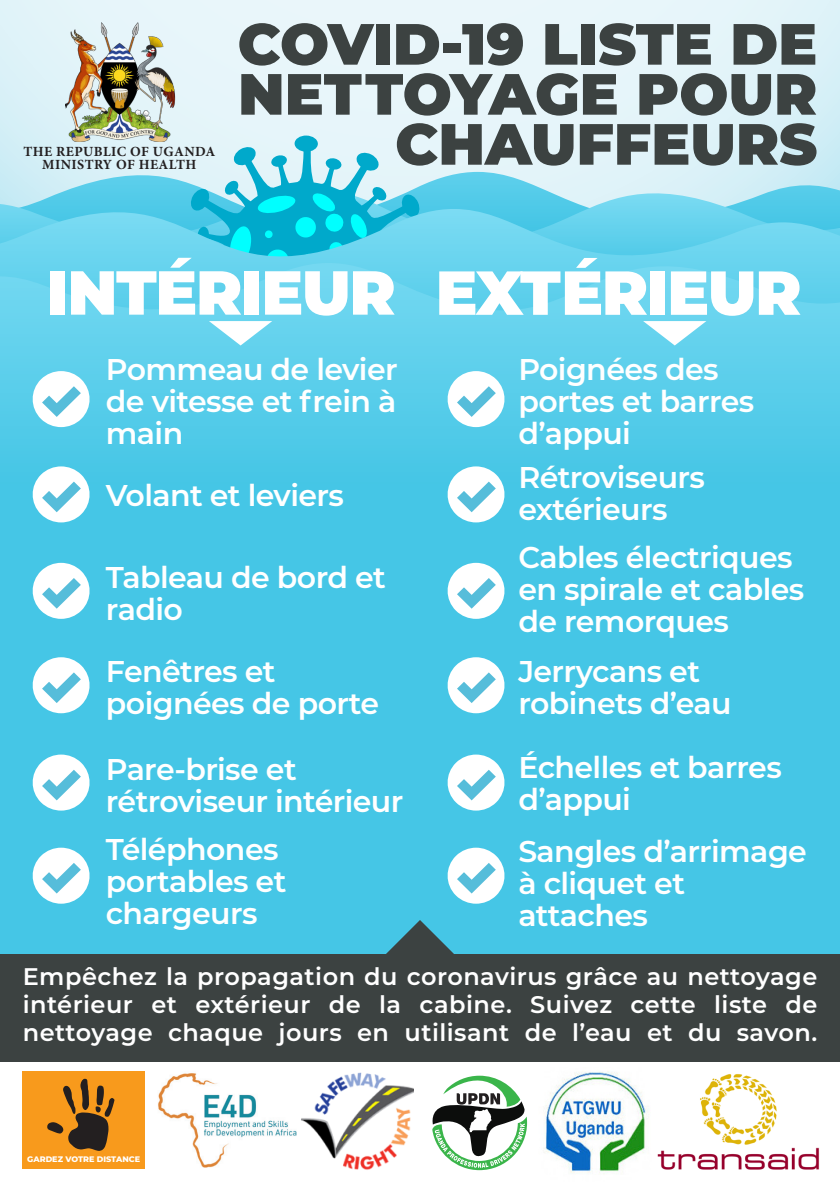
<style>
.page{position:relative;width:840px;height:1191px;background:#fff}
.page>*{position:absolute;margin:0;border:0;box-sizing:border-box;transform-origin:0 0}
.t1{font:900 62px "Montserrat";letter-spacing:-.02em;color:#fff}
.t2{font:900 58px/50px "Montserrat";color:#3c4241;text-align:right}
.t3{font:600 30px/32px "Montserrat";letter-spacing:-.02em;color:#fff}
.t4{font:600 24px/28px "Montserrat";letter-spacing:.02em;color:#fff;text-align:justify}
.t5{font:700 14px "Minion Pro";letter-spacing:.03em;color:#231f20}
.t6{font:800 8px "Montserrat";color:#fff}
</style>
<div class="page">
<svg style="left:0;top:0;width:839px;height:159px;background:#e4f4f9"></svg>
<svg style="left:0;top:159px;width:839px;height:18px;background:#d7f0f7"></svg>
<svg style="left:0;top:177px;width:839px;height:19px;background:#a2e1f1"></svg>
<svg style="left:182px;top:143px;width:243px;height:53px;background:#d1eef5"></svg>
<div style="left:294px;top:135px;width:24px;height:17px;background:#00a9cb;border-radius:50%"></div>
<svg style="left:355px;top:152px;width:25px;height:20px"></svg>
<svg style="left:400px;top:193px;width:20px;height:3px"></svg>
<svg style="left:232px;top:146px;width:25px;height:20px"></svg>
<svg style="left:270px;top:155px;width:17px;height:13px"></svg>
<svg style="left:325px;top:158px;width:17px;height:12px"></svg>
<svg style="left:0;top:196px;width:839px;height:54px;background:#66d2ed"></svg>
<svg style="left:0;top:250px;width:839px;height:234px;background:#5aceea"></svg>
<div style="left:0;top:484px;width:839px;height:539px;background:#45c6e6"></div>
<div style="left:0;top:954px;width:839px;height:107px;background:#3c4241"></div>
<svg style="left:386px;top:920px;width:68px;height:34px"></svg>
<img style="left:543px;top:1071px;width:106px;height:103px">
<img style="left:657px;top:1074px;width:161px;height:96px">
<svg style="left:432px;top:1075px;width:94px;height:95px"></svg>
<img style="left:144px;top:1071px;width:153px;height:97px">
<img style="left:301px;top:1072px;width:112px;height:98px">
<div style="left:23px;top:1071px;width:121px;height:97px;background:#f89a1c"></div>
<svg style="left:47px;top:1078px;width:67px;height:72px"></svg>
<svg style="left:444px;top:371px;width:63px;height:56px"></svg>
<svg style="left:444px;top:466px;width:63px;height:56px"></svg>
<svg style="left:447px;top:563px;width:58px;height:56px"></svg>
<svg style="left:447px;top:657px;width:58px;height:56px"></svg>
<svg style="left:447px;top:754px;width:58px;height:56px"></svg>
<svg style="left:447px;top:847px;width:58px;height:56px"></svg>
<svg style="left:30px;top:371px;width:62px;height:56px"></svg>
<svg style="left:30px;top:466px;width:62px;height:56px"></svg>
<svg style="left:32px;top:563px;width:58px;height:56px"></svg>
<svg style="left:32px;top:657px;width:58px;height:56px"></svg>
<svg style="left:32px;top:754px;width:58px;height:56px"></svg>
<svg style="left:32px;top:847px;width:58px;height:56px"></svg>
<svg style="left:186px;top:180px;width:201px;height:168px;background:#52cee7"></svg>
<svg style="left:642px;top:321px;width:64px;height:24px"></svg>
<img style="left:65px;top:23px;width:110px;height:119px">
<p class="t5" style="left:23px;top:141px;width:193px">THE REPUBLIC OF UGANDA</p>
<p class="t5" style="left:42px;top:155px;width:156px">MINISTRY OF HEALTH</p>
<p class="t2" style="left:237px;top:15px;width:581px">COVID-19 LISTE DE<br>NETTOYAGE POUR<br>CHAUFFEURS</p>
<p class="t1" style="left:47px;top:246px;width:350px">INTÉRIEUR</p>
<p class="t1" style="left:435px;top:246px;width:367px">EXTÉRIEUR</p>
<p class="t3" style="left:106px;top:352px;width:293px;text-align:justify">Pommeau de levier de vitesse et frein à main</p>
<p class="t3" style="left:106px;top:478px;width:239px">Volant et leviers</p>
<p class="t3" style="left:106px;top:560px;width:281px">Tableau de bord et radio</p>
<p class="t3" style="left:106px;top:654px;width:274px">Fenêtres et poignées de porte</p>
<p class="t3" style="left:106px;top:752px;width:299px">Pare-brise et rétroviseur intérieur</p>
<p class="t3" style="left:106px;top:832px;width:174px">Téléphones</p>
<p class="t3" style="left:106px;top:864px;width:182px">portables et chargeurs</p>
<p class="t3" style="left:518px;top:352px;width:237px">Poignées des portes et barres d’appui</p>
<p class="t3" style="left:518px;top:460px;width:188px">Rétroviseurs extérieurs</p>
<p class="t3" style="left:518px;top:540px;width:287px">Cables électriques en spirale et cables de remorques</p>
<p class="t3" style="left:518px;top:654px;width:214px">Jerrycans et robinets d’eau</p>
<p class="t3" style="left:518px;top:750px;width:265px">Échelles et barres d’appui</p>
<p class="t3" style="left:518px;top:834px;width:290px">Sangles d’arrimage à cliquet et attaches</p>
<p class="t4" style="left:23px;top:961px;width:795px">Empêchez la propagation du coronavirus grâce au nettoyage intérieur et extérieur de la cabine. Suivez cette liste de nettoyage chaque jours en utilisant de l’eau et du savon.</p>
<p class="t6" style="left:27px;top:1153px;width:114px">GARDEZ VOTRE DISTANCE</p>
</div>
